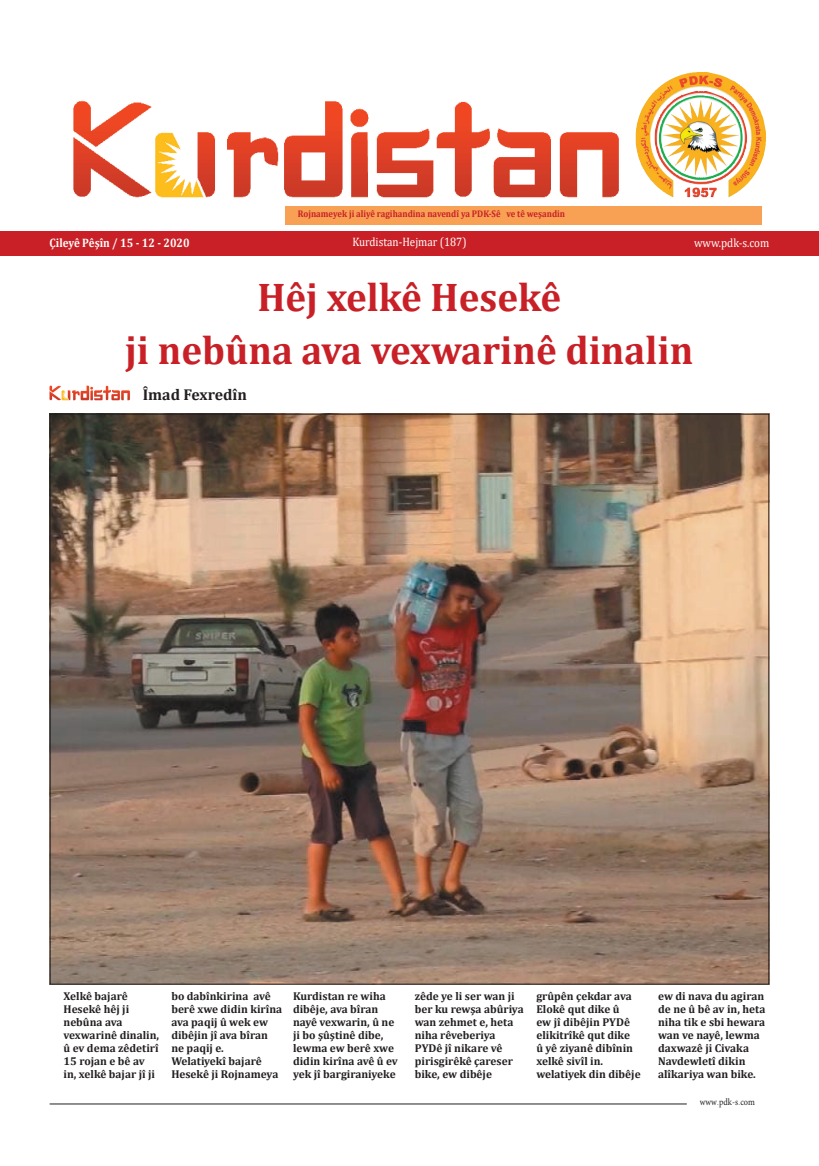
<style>
.page{position:relative;width:819px;height:1166px;background:#fff}
.page>*{position:absolute;margin:0;border:0;box-sizing:border-box;transform-origin:0 0}
.t1{font:700 40.25px/53.4px "Cambria";color:#c82026;text-align:center}
.t2{font:700 15.75px "Cambria";color:#231f20}
.t3{font:12.25px "Cambria";color:#fff;scale:.9 1}
.t4{font:700 12.25px "Cambria";color:#fff;scale:.9 1}
.t5{font:700 11.38px/13.1px "Cambria";color:#231f20}
.t6{font:700 9.62px "Cambria";color:#c82026;scale:.9 1}
.t7{font:9.62px "Minion Pro";color:#231f20;scale:.86 1}
.s1{font-family:"PT Bold Heading"}
</style>
<div class="page">
<hr style="left:50px;top:1103px;width:636px;height:1px;background:#231f20">
<div style="left:286px;top:206px;width:475px;height:18px;background:#f8a155"></div>
<div style="left:0;top:232px;width:819px;height:24px;background:#c82026"></div>
<img style="left:73px;top:100px;width:546px;height:98px">
<img style="left:635px;top:71px;width:131px;height:126px">
<img style="left:52px;top:416px;width:715px;height:566px">
<img style="left:50px;top:385px;width:80px;height:16px">
<p class="t6" style="left:298px;top:207px;width:227px">Rojnameyek ji aliyê ragihandina navendî ya PDK-Sê</p>
<p class="t6" style="left:506px;top:207px;width:67px">ve tê weşandin</p>
<p class="t3" style="left:352px;top:234px;width:128px">Kurdistan-Hejmar (187)</p>
<p class="t3" style="left:694px;top:236px;width:85px">www.pdk .s- com</p>
<p class="t4" style="left:50px;top:235px;width:157px">Çileyê Pêşîn / 15 - 12 - 2020</p>
<h1 class="t1" style="left:125px;top:269px;width:569px">Hêj xelkê Hesekê<br>ji nebûna ava vexwarinê dinalin</h1>
<h2 class="t2" style="left:143px;top:383px;width:106px">Îmad Fexredîn</h2>
<p class="t5" style="left:63px;top:989px;width:97px">Xelkê bajarê<br>Hesekê hêj ji nebûna ava vexwarinê dinalin, û ev dema zêdetirî<br>15 rojan e bê av in, xelkê bajar jî ji</p>
<p class="t5" style="left:171px;top:989px;width:112px">bo dabînkirina avê berê xwe didin kirîna ava paqij û wek ew dibêjin jî ava bîran ne paqij .e<br>Welatiyekî bajarê<br>Hesekê ji Rojnameya</p>
<p class="t5" style="left:293px;top:989px;width:106px">Kurdistan re wiha dibêje, ava bîran nayê vexwarin û, ne ji bo şûştinê dibe, lewma ew berê xwe didin kirîna avê û ev yek jî bargiraniyeke</p>
<p class="t5" style="left:415px;top:989px;width:110px">zêde ye li ser wan ji ber ku rewşa abûriya wan zehmet ,e heta niha rêveberiya<br>PYDê jî nikare vê pirisgirêkê çareser bike, ew dibêje</p>
<p class="t5" style="left:536px;top:989px;width:106px">grûpên çekdar ava<br>Elokê qut dike û<br>ew jî dibêjin PYDê elikitrîkê qut dike<br>û yê ziyanê dibînin xelkê sivîl in. welatiyek din dibêje</p>
<p class="t5" style="left:658px;top:989px;width:109px">ew di nava du agiran de ne û bê av in, heta niha tik e sbi hewara wan ve nayê, lewma daxwazê ji Civaka<br>Navdewletî dikin alîkariya wan bike.</p>
<p class="t7" style="left:699px;top:1096px;width:66px">www<span class="s1">.</span>pdk <span class="s1">.</span>s- com</p>
</div>
